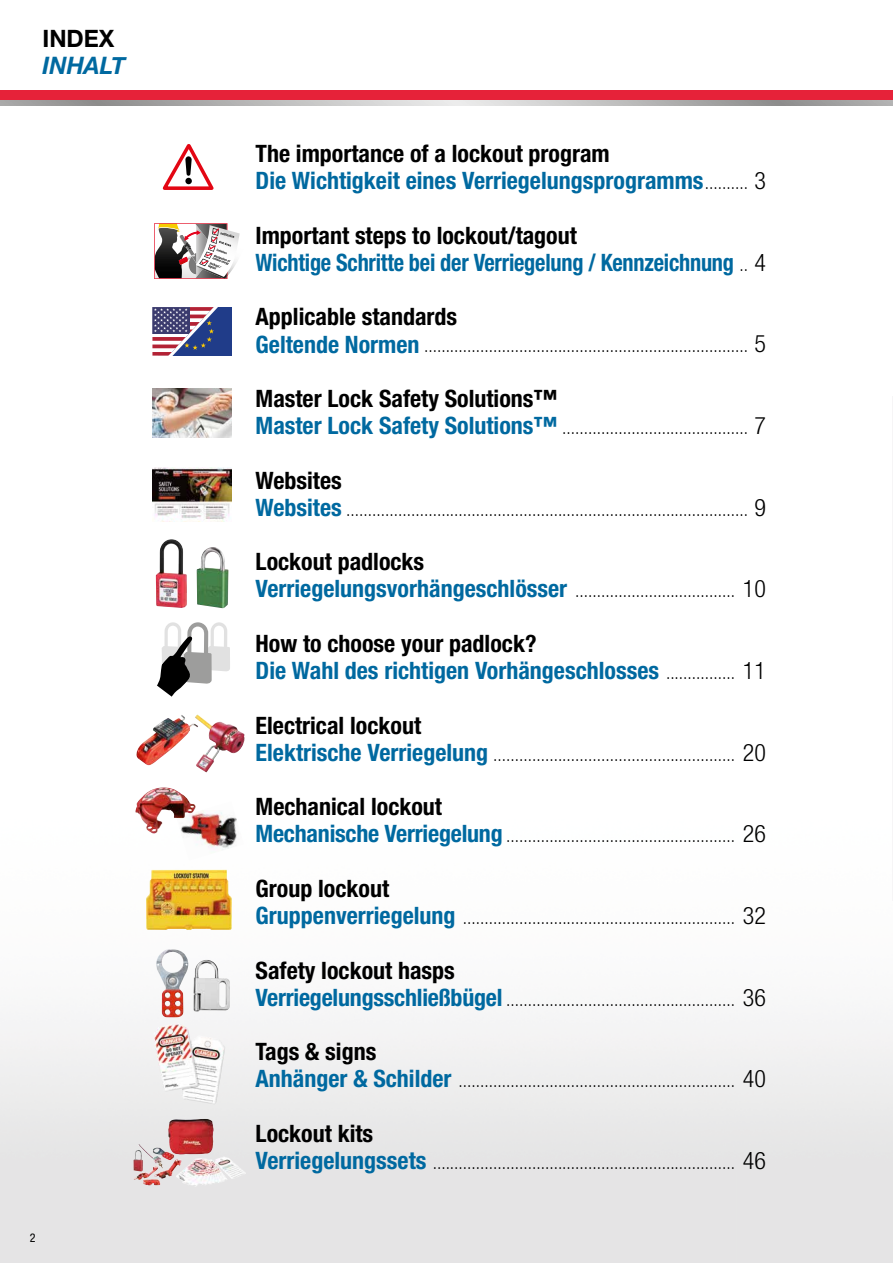
<style>
.page{position:relative;width:893px;height:1263px;background:#fff}
.page>*{position:absolute;margin:0;border:0;box-sizing:border-box;transform-origin:0 0}
.t1{font:700 condensed 24px/27px "Helvetica Neue";color:#0069a0}
.t2{font:700 condensed 24px "Helvetica Neue";color:#000}
.t3{font:700 condensed 24px/27px "Helvetica Neue";color:#0069a0;scale:.93 1}
.t4{font:italic 700 24px "Helvetica Neue";color:#0069a0}
.t5{font:700 24px "Helvetica Neue LT Std";color:#000}
.t6{font:300 condensed 18px "Helvetica Neue";color:#000}
.t7{font:condensed 12px "Helvetica Neue LT Std";color:#000}
.s1{color:#000}
.s2{font-weight:300;font-size:18px;color:#000}
.s3{font-weight:300;color:#000}
.s4{font-weight:700;font-size:24px;color:#0069a0}
.s5{font-size:24px}
</style>
<div class="page">
<img style="left:0;top:869px;width:893px;height:394px">
<div style="left:0;top:90px;width:893px;height:16px;background:#e62239"></div>
<svg style="left:0;top:100px;width:893px;height:6px;background:#b6b6b5"></svg>
<svg style="left:162px;top:144px;width:52px;height:46px"></svg>
<svg style="left:154px;top:223px;width:86px;height:56px"></svg>
<div style="left:158px;top:307px;width:74px;height:49px;background:#203c89"></div>
<svg style="left:152px;top:307px;width:66px;height:49px"></svg>
<img style="left:152px;top:388px;width:80px;height:49px">
<img style="left:152px;top:467px;width:80px;height:54px">
<img style="left:156px;top:949px;width:32px;height:68px">
<img style="left:193px;top:960px;width:37px;height:52px">
<img style="left:196px;top:714px;width:49px;height:58px">
<img style="left:136px;top:715px;width:62px;height:50px">
<img style="left:189px;top:810px;width:48px;height:40px">
<img style="left:135px;top:787px;width:62px;height:47px">
<img style="left:152px;top:1023px;width:73px;height:81px">
<img style="left:146px;top:870px;width:86px;height:60px">
<img style="left:156px;top:539px;width:31px;height:69px">
<img style="left:197px;top:547px;width:32px;height:61px">
<svg style="left:157px;top:622px;width:73px;height:75px"></svg>
<h1 class="t5" style="left:43px;top:24px;width:73px">INDEX</h1>
<h1 class="t4" style="left:43px;top:47px;width:84px">INHALT</h1>
<p class="t7" style="left:30px;top:1230px;width:7px">2</p>
<h1 class="t1" style="left:256px;top:140px;width:512px"><span class="s1">The importance of a lockout program<br></span>Die Wichtigkeit eines Verriegelungsprogramms <span class="s2">..........</span> <span class="s3">3</span></h1>
<h1 class="t3" style="left:256px;top:221px;width:550px"><span class="s1">Important steps to lockout/tagout<br></span>Wichtige Schritte bei der Verriegelung / Kennzeichnung <span class="s2">..</span> <span class="s3">4</span></h1>
<h1 class="t2" style="left:256px;top:302px;width:203px">Applicable standards</h1>
<p class="t6" style="left:256px;top:336px;width:512px"><span class="s4">Geltende Normen</span> ........................................................................... <span class="s5">5</span></p>
<h1 class="t2" style="left:256px;top:384px;width:303px">Master Lock Safety Solutions™</h1>
<p class="t6" style="left:256px;top:417px;width:512px"><span class="s4">Master Lock Safety Solutions™</span> ........................................... <span class="s5">7</span></p>
<h1 class="t2" style="left:256px;top:466px;width:88px">Websites</h1>
<p class="t6" style="left:256px;top:499px;width:512px"><span class="s4">Websites</span> ............................................................................................. <span class="s5">9</span></p>
<h1 class="t2" style="left:256px;top:547px;width:170px">Lockout padlocks</h1>
<p class="t6" style="left:256px;top:581px;width:512px"><span class="s4">Verriegelungsvorhängeschlösser</span> ..................................... <span class="s5">10</span></p>
<h1 class="t1" style="left:256px;top:630px;width:512px"><span class="s1">How to choose your padlock?<br></span>Die Wahl des richtigen Vorhängeschlosses <span class="s2">................</span> <span class="s3">11</span></h1>
<h1 class="t2" style="left:256px;top:711px;width:167px">Electrical lockout</h1>
<p class="t6" style="left:256px;top:744px;width:512px"><span class="s4">Elektrische Verriegelung</span> ........................................................ <span class="s5">20</span></p>
<h1 class="t2" style="left:256px;top:792px;width:188px">Mechanical lockout</h1>
<p class="t6" style="left:256px;top:826px;width:512px"><span class="s4">Mechanische Verriegelung</span> ..................................................... <span class="s5">26</span></p>
<h1 class="t2" style="left:256px;top:874px;width:135px">Group lockout</h1>
<p class="t6" style="left:256px;top:907px;width:512px"><span class="s4">Gruppenverriegelung</span> ............................................................... <span class="s5">32</span></p>
<h1 class="t2" style="left:256px;top:955px;width:201px">Safety lockout hasps</h1>
<p class="t6" style="left:256px;top:989px;width:512px"><span class="s4">Verriegelungsschließbügel</span> ..................................................... <span class="s5">36</span></p>
<h1 class="t2" style="left:256px;top:1037px;width:122px">Tags &amp; signs</h1>
<p class="t6" style="left:256px;top:1071px;width:512px"><span class="s4">Anhänger &amp; Schilder</span> ................................................................ <span class="s5">40</span></p>
<h1 class="t2" style="left:256px;top:1119px;width:119px">Lockout kits</h1>
<p class="t6" style="left:256px;top:1152px;width:512px"><span class="s4">Verriegelungssets</span> ...................................................................... <span class="s5">46</span></p>
</div>
